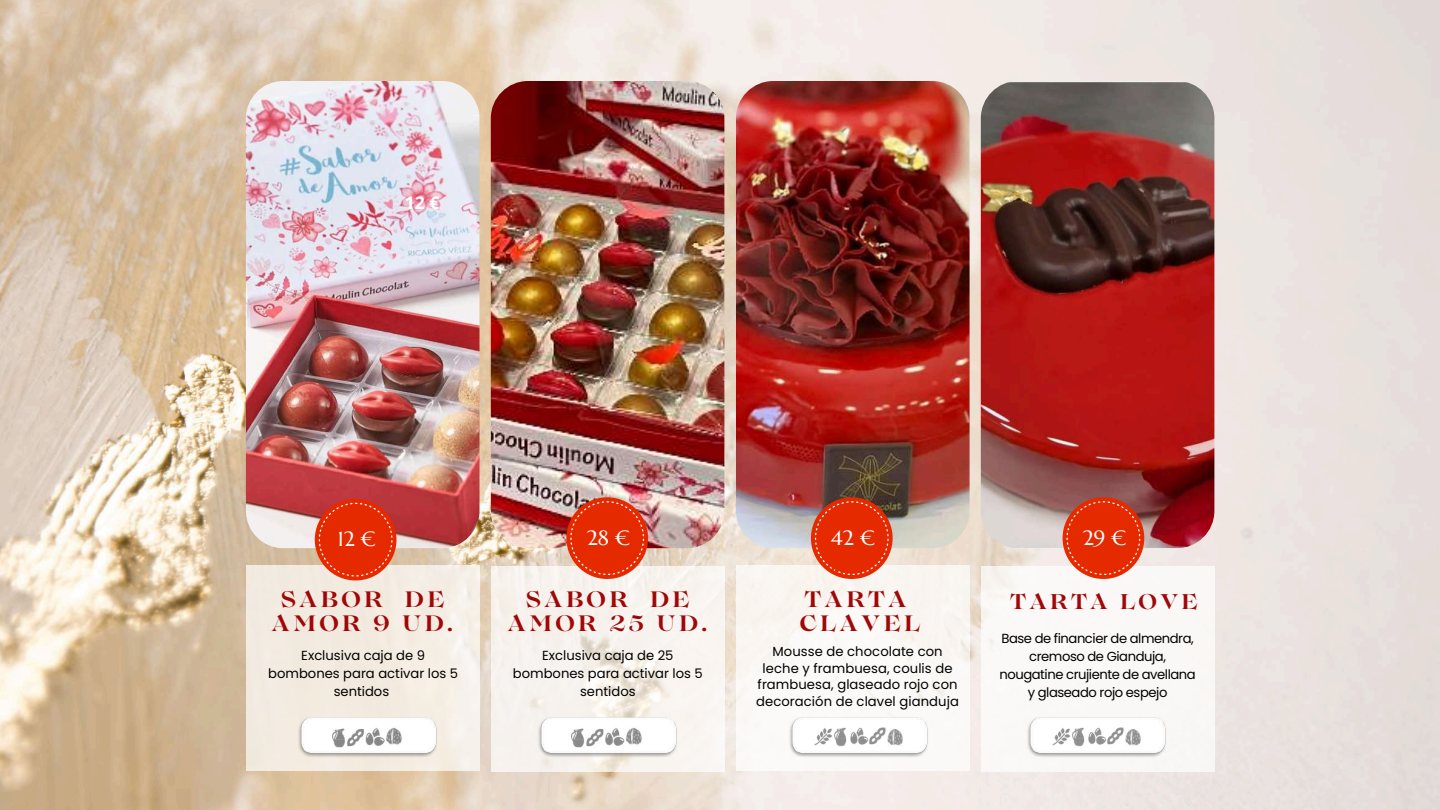
<style>
.page{position:relative;width:1440px;height:810px;background:#fff}
.page>*{position:absolute;margin:0;border:0;box-sizing:border-box;transform-origin:0 0}
.t1{font:700 22.3px/24px "Lovelace";letter-spacing:.14em;color:#a00707;text-align:center}
.t2{font:700 21.3px "Lovelace";letter-spacing:.14em;color:#a00707}
.t3{font:20.7px "Marcellus";color:#fff}
.t4{font:700 17.5px "Open Sans";color:#fff}
.t5{font:13.1px/18px "Poppins";color:#000;text-align:center}
.t6{font:13.1px/18px "Poppins";letter-spacing:-.035em;color:#000;text-align:center}
</style>
<div class="page">
<img style="left:0;top:0;width:1440px;height:810px">
<img style="left:246px;top:81px;width:233px;height:467px;border-radius:37px">
<img style="left:491px;top:81px;width:233px;height:467px;border-radius:37px">
<img style="left:736px;top:81px;width:234px;height:467px;border-radius:37px">
<img style="left:981px;top:81px;width:233px;height:467px;border-radius:37px">
<div style="left:246px;top:565px;width:233px;height:206px;background:#f4ebe2"></div>
<svg style="left:491px;top:567px;width:233px;height:205px;fill:#f7f2ee"></svg>
<div style="left:736px;top:565px;width:233px;height:206px;background:#fbf8f7"></div>
<div style="left:981px;top:567px;width:233px;height:205px;background:#faf8f7"></div>
<div style="left:315px;top:499px;width:81px;height:81px;background:#e62a00;border-radius:50%"></div>
<svg style="left:319px;top:503px;width:73px;height:73px"></svg>
<div style="left:566px;top:497px;width:82px;height:82px;background:#e62a00;border-radius:50%"></div>
<svg style="left:570px;top:501px;width:74px;height:74px"></svg>
<div style="left:811px;top:497px;width:82px;height:82px;background:#e62a00;border-radius:50%"></div>
<svg style="left:815px;top:501px;width:74px;height:74px"></svg>
<div style="left:1063px;top:497px;width:81px;height:82px;background:#e62a00;border-radius:50%"></div>
<svg style="left:1067px;top:501px;width:73px;height:74px"></svg>
<img style="left:538px;top:717px;width:139px;height:40px">
<img style="left:572px;top:725px;width:70px;height:24px">
<img style="left:298px;top:717px;width:139px;height:40px">
<img style="left:332px;top:725px;width:71px;height:24px">
<img style="left:789px;top:717px;width:139px;height:40px">
<img style="left:813px;top:725px;width:90px;height:23px">
<img style="left:1027px;top:717px;width:139px;height:40px">
<img style="left:1051px;top:725px;width:90px;height:23px">
<h3 class="t4" style="left:405px;top:190px;width:36px">12 €</h3>
<h3 class="t3" style="left:338px;top:526px;width:40px">12 €</h3>
<h3 class="t3" style="left:587px;top:525px;width:45px">28 €</h3>
<h3 class="t3" style="left:831px;top:525px;width:46px">42 €</h3>
<h3 class="t3" style="left:1083px;top:525px;width:45px">29 €</h3>
<h1 class="t1" style="left:272px;top:590px;width:183px">SABOR DE<br>AMOR 9 UD.</h1>
<h1 class="t1" style="left:800px;top:590px;width:122px;text-align:left">TARTA<br>CLAVEL</h1>
<h1 class="t1" style="left:508px;top:590px;width:201px">SABOR DE<br>AMOR 25 UD.</h1>
<h2 class="t2" style="left:1010px;top:594px;width:189px">TARTA LOVE</h2>
<p class="t6" style="left:999px;top:630px;width:198px">Base de financier de almendra, cremoso de Gianduja, nougatine crujiente de avellana y glaseado rojo espejo</p>
<p class="t5" style="left:756px;top:643px;width:204px;line-height:16.5px">Mousse de chocolate con leche y frambuesa, coulis de frambuesa, glaseado rojo con decoración de clavel gianduja</p>
<p class="t5" style="left:268px;top:647px;width:191px">Exclusiva caja de 9 bombones para activar los 5 sentidos</p>
<p class="t5" style="left:513px;top:647px;width:191px">Exclusiva caja de 25 bombones para activar los 5 sentidos</p>
</div>
